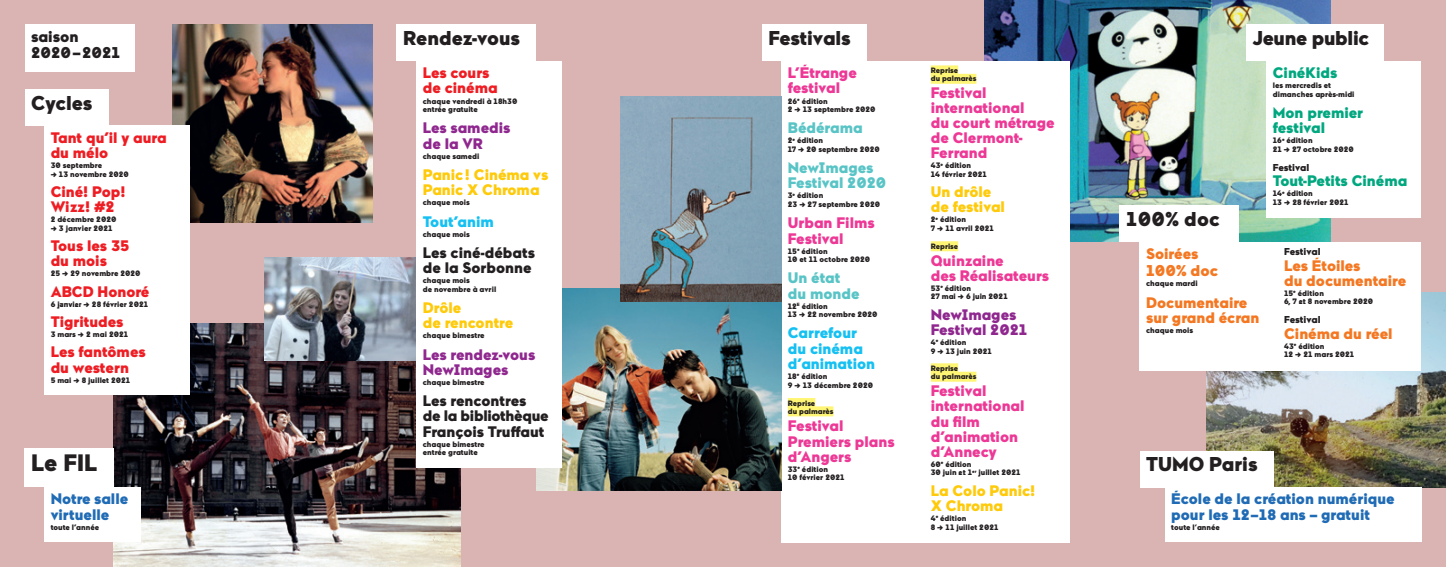
<style>
.page{position:relative;width:1446px;height:567px;background:#dab4b2}
.page>*{position:absolute;margin:0;border:0;box-sizing:border-box;transform-origin:0 0}
.t1{font:900 23.75px "Maax";color:#231f20}
.t2{font:900 20px "Maax";color:#231f20}
.t3{font:900 15.62px "Maax";color:#231f20}
.t4{font:900 15.62px "Maax";color:#f47721}
.t5{font:900 15.25px/15.2px "Maax";color:#ed3896}
.t6{font:900 15.25px/15.2px "Maax";color:#ee1d23}
.t7{font:900 15.25px/15.2px "Maax";color:#feca0a}
.t8{font:900 15.25px/15.2px "Maax";color:#1f6bb5}
.t9{font:900 15.25px/15.2px "Maax";color:#f47721}
.t10{font:900 15.25px/15.2px "Maax";color:#8f278f}
.t11{font:900 15.25px/15.2px "Maax";letter-spacing:-.02em;color:#231f20}
.t12{font:900 15.25px/15.2px "Maax";color:#00a77f}
.t13{font:900 15.25px/15.2px "Maax";color:#59c4c6}
.t14{font:900 15.25px/15.2px "Maax";color:#15c0f2}
.t15{font:900 15.25px/15.2px "Maax";color:#231f20}
.t16{font:900 10px "Maax";letter-spacing:-.005em;color:#231f20}
.t17{font:900 7.88px/8.5px "Maax";color:#231f20}
.t18{font:900 7.75px/8.4px "Maax";color:#231f20}
.s1{font-weight:700}
</style>
<div class="page">
<img style="left:114px;top:323px;width:346px;height:244px">
<img style="left:172px;top:25px;width:200px;height:197px">
<img style="left:265px;top:257px;width:151px;height:103px">
<img style="left:984px;top:0;width:347px;height:242px">
<img style="left:1206px;top:292px;width:240px;height:195px">
<div style="left:397px;top:25px;width:139px;height:36px;background:#fff"></div>
<div style="left:762px;top:25px;width:105px;height:36px;background:#fff"></div>
<div style="left:25px;top:25px;width:110px;height:47px;background:#fff"></div>
<div style="left:25px;top:90px;width:83px;height:36px;background:#fff"></div>
<div style="left:44px;top:126px;width:146px;height:269px;background:#fff"></div>
<div style="left:781px;top:61px;width:289px;height:481px;background:#fff"></div>
<div style="left:788px;top:398px;width:27px;height:10px;background:#fff575"></div>
<div style="left:788px;top:406px;width:45px;height:10px;background:#fff575"></div>
<div style="left:931px;top:65px;width:27px;height:10px;background:#fff575"></div>
<div style="left:931px;top:74px;width:45px;height:10px;background:#fff575"></div>
<div style="left:931px;top:241px;width:27px;height:10px;background:#fff575"></div>
<div style="left:931px;top:363px;width:27px;height:10px;background:#fff575"></div>
<div style="left:931px;top:372px;width:45px;height:10px;background:#fff575"></div>
<div style="left:1246px;top:25px;width:137px;height:36px;background:#fff"></div>
<div style="left:1266px;top:61px;width:155px;height:156px;background:#fff"></div>
<div style="left:1140px;top:451px;width:133px;height:36px;background:#fff"></div>
<div style="left:1165px;top:487px;width:256px;height:55px;background:#fff"></div>
<div style="left:1120px;top:206px;width:119px;height:36px;background:#fff"></div>
<div style="left:1140px;top:242px;width:281px;height:128px;background:#fff"></div>
<div style="left:25px;top:448px;width:89px;height:39px;background:#fff"></div>
<div style="left:44px;top:487px;width:97px;height:55px;background:#fff"></div>
<img style="left:536px;top:288px;width:245px;height:202px">
<img style="left:620px;top:97px;width:161px;height:205px">
<div style="left:416px;top:61px;width:146px;height:407px;background:#fff"></div>
<h3 class="t3" style="left:31px;top:26px;width:49px">saison</h3>
<h2 class="t2" style="left:403px;top:25px;width:118px">Rendez-vous</h2>
<h2 class="t2" style="left:768px;top:25px;width:84px">Festivals</h2>
<h3 class="t3" style="left:31px;top:42px;width:91px">2020 – 2021</h3>
<h2 class="t2" style="left:31px;top:90px;width:63px">Cycles</h2>
<h3 class="t6" style="left:51px;top:129px;width:117px">Tant qu’il y aura du mélo</h3>
<p class="t17" style="left:51px;top:161px;width:53px">30 septembre</p>
<p class="t17" style="left:51px;top:169px;width:80px">→ 13 novembre 2020</p>
<h3 class="t6" style="left:51px;top:183px;width:77px">Ciné! Pop!<br>Wizz! #2</h3>
<p class="t17" style="left:51px;top:215px;width:67px">2 décembre 2020</p>
<p class="t17" style="left:51px;top:224px;width:63px">→ 3 janvier 2021</p>
<h3 class="t6" style="left:51px;top:237px;width:80px">Tous les 35 du mois</h3>
<p class="t17" style="left:51px;top:269px;width:91px">25 → 29 novembre 2020</p>
<h3 class="t6" style="left:51px;top:283px;width:100px">ABCD Honoré</h3>
<p class="t17" style="left:51px;top:299px;width:99px">6 janvier → 28 février 2021</p>
<h3 class="t6" style="left:51px;top:313px;width:74px">Tigritudes</h3>
<p class="t17" style="left:51px;top:330px;width:79px">3 mars → 2 mai 2021</p>
<h3 class="t6" style="left:51px;top:344px;width:96px">Les fantômes du western</h3>
<p class="t17" style="left:51px;top:375px;width:81px">5 mai → 8 juillet 2021</p>
<h3 class="t5" style="left:788px;top:65px;width:70px">L’Étrange festival</h3>
<p class="t17" style="left:788px;top:96px;width:89px">26<sup>e</sup> édition<br>2 → 13 septembre 2020</p>
<h3 class="t13" style="left:788px;top:120px;width:76px">Bédérama</h3>
<p class="t17" style="left:788px;top:136px;width:94px">2<sup>e</sup> édition<br>17 → 20 septembre 2020</p>
<h3 class="t13" style="left:788px;top:160px;width:100px">NewImages<br>Festival 2020</h3>
<p class="t17" style="left:788px;top:191px;width:94px">3<sup>e</sup> édition<br>23 → 27 septembre 2020</p>
<h3 class="t5" style="left:788px;top:215px;width:88px">Urban Films<br>Festival</h3>
<p class="t17" style="left:788px;top:246px;width:84px">15<sup>e</sup> édition<br>10 et 11 octobre 2020</p>
<h3 class="t13" style="left:788px;top:270px;width:73px">Un état du monde</h3>
<p class="t17" style="left:788px;top:301px;width:91px">12<sup>E</sup> édition<br>13 → 22 novembre 2020</p>
<h3 class="t14" style="left:788px;top:325px;width:89px">Carrefour du cinéma d’animation</h3>
<p class="t17" style="left:788px;top:372px;width:87px">18<sup>e</sup> édition<br>9 → 13 décembre 2020</p>
<p class="t18" style="left:788px;top:398px;width:47px">Reprise<br>du palmarès</p>
<h3 class="t5" style="left:788px;top:418px;width:108px">Festival<br>Premiers plans d’Angers</h3>
<p class="t17" style="left:788px;top:464px;width:58px">33<sup>e</sup> édition<br>10 février 2021</p>
<h3 class="t6" style="left:423px;top:65px;width:76px">Les cours de cinéma</h3>
<p class="t17" style="left:423px;top:96px;width:96px">chaque vendredi à 18h30 entrée gratuite</p>
<h3 class="t10" style="left:423px;top:120px;width:89px">Les samedis de la VR</h3>
<p class="t17" style="left:423px;top:151px;width:58px">chaque samedi</p>
<h3 class="t7" style="left:423px;top:166px;width:127px">Panic ! Cinéma vs<br>Panic X Chroma</h3>
<p class="t17" style="left:423px;top:198px;width:49px">chaque mois</p>
<h3 class="t14" style="left:423px;top:213px;width:73px">Tout’anim</h3>
<p class="t17" style="left:423px;top:229px;width:49px">chaque mois</p>
<h3 class="t15" style="left:423px;top:244px;width:114px">Les ciné-débats de la Sorbonne</h3>
<p class="t17" style="left:423px;top:276px;width:75px">chaque mois<br>de novembre à avril</p>
<h3 class="t7" style="left:423px;top:299px;width:92px">Drôle<br>de rencontre</h3>
<p class="t17" style="left:423px;top:331px;width:63px">chaque bimestre</p>
<h3 class="t10" style="left:423px;top:346px;width:114px">Les rendez-vous<br>NewImages</h3>
<p class="t17" style="left:423px;top:378px;width:63px">chaque bimestre</p>
<h3 class="t11" style="left:423px;top:393px;width:127px">Les rencontres<br>de la bibliothèque<br>François Truffaut</h3>
<p class="t17" style="left:423px;top:439px;width:63px">chaque bimestre entrée gratuite</p>
<h1 class="t1" style="left:31px;top:447px;width:68px">Le FIL</h1>
<h3 class="t8" style="left:51px;top:491px;width:79px">Notre salle virtuelle</h3>
<p class="t17" style="left:51px;top:522px;width:50px">toute l’année</p>
<p class="t18" style="left:931px;top:66px;width:47px">Reprise<br>du palmarès</p>
<h3 class="t5" style="left:931px;top:85px;width:125px">Festival international<br>du court métrage de Clermont-<br>Ferrand</h3>
<p class="t17" style="left:931px;top:161px;width:58px">43<sup>e</sup> édition<br>14 février 2021</p>
<h3 class="t7" style="left:931px;top:184px;width:76px">Un drôle de festival</h3>
<p class="t17" style="left:931px;top:215px;width:65px">2<sup>e</sup> édition<br>7 → 11 avril 2021</p>
<p class="t18" style="left:931px;top:242px;width:29px">Reprise</p>
<h3 class="t5" style="left:931px;top:252px;width:120px">Quinzaine<br>des Réalisateurs</h3>
<p class="t17" style="left:931px;top:284px;width:78px">53<sup>e</sup> édition<br>27 mai → 6 juin 2021</p>
<h3 class="t10" style="left:931px;top:306px;width:98px">NewImages<br>Festival 2021</h3>
<p class="t17" style="left:931px;top:338px;width:63px">4<sup>e</sup> édition<br>9 → 13 juin 2021</p>
<p class="t18" style="left:931px;top:364px;width:47px">Reprise<br>du palmarès</p>
<h3 class="t5" style="left:931px;top:382px;width:95px">Festival international du film d’animation d’Annecy</h3>
<p class="t17" style="left:931px;top:459px;width:91px">60<sup>e</sup> édition<br>30 juin et 1<sup>er</sup> juillet 2021</p>
<h3 class="t7" style="left:931px;top:482px;width:106px">La Colo Panic!<br>X Chroma</h3>
<p class="t17" style="left:931px;top:514px;width:69px">4<sup>e</sup> édition<br>8 → 11 juillet 2021</p>
<h2 class="t2" style="left:1252px;top:25px;width:118px">Jeune public</h2>
<h3 class="t12" style="left:1273px;top:65px;width:66px">CinéKids</h3>
<p class="t17" style="left:1273px;top:81px;width:83px">les mercredis et dimanches après‑midi</p>
<h3 class="t12" style="left:1273px;top:104px;width:92px">Mon premier festival</h3>
<p class="t17" style="left:1273px;top:136px;width:83px">16<sup>e</sup> édition<br>21 → 27 octobre 2020</p>
<p class="t16" style="left:1273px;top:161px;width:38px">Festival</p>
<h3 class="t12" style="left:1273px;top:173px;width:136px">Tout-Petits Cinéma</h3>
<p class="t17" style="left:1273px;top:189px;width:77px">14<sup>e</sup> édition<br>13 → 28 février 2021</p>
<h2 class="t2" style="left:1126px;top:206px;width:95px">100% doc</h2>
<h3 class="t9" style="left:1146px;top:245px;width:54px">Soirées</h3>
<h3 class="t4" style="left:1146px;top:260px;width:73px">100% doc</h3>
<p class="t17" style="left:1146px;top:279px;width:53px">chaque mardi</p>
<h3 class="t9" style="left:1146px;top:294px;width:115px">Documentaire sur grand écran</h3>
<p class="t17" style="left:1146px;top:326px;width:49px">chaque mois</p>
<p class="t16" style="left:1284px;top:245px;width:38px">Festival</p>
<h3 class="t9" style="left:1284px;top:257px;width:123px">Les Étoiles<br>du documentaire</h3>
<p class="t17" style="left:1284px;top:289px;width:91px">15<sup>e</sup> édition<br>6, 7 et 8 novembre 2020</p>
<p class="t16" style="left:1284px;top:313px;width:38px">Festival</p>
<h3 class="t9" style="left:1284px;top:325px;width:110px">Cinéma du réel</h3>
<p class="t17" style="left:1284px;top:341px;width:72px">43<sup>e</sup> édition<br>12 → 21 mars 2021</p>
<h2 class="t2" style="left:1146px;top:451px;width:113px">TUMO Paris</h2>
<h3 class="t8" style="left:1171px;top:491px;width:225px">École de la création numérique pour les 12–18 ans – gratuit</h3>
<p class="t17" style="left:1171px;top:522px;width:50px">toute l<span class="s1">’</span>année</p>
</div>
